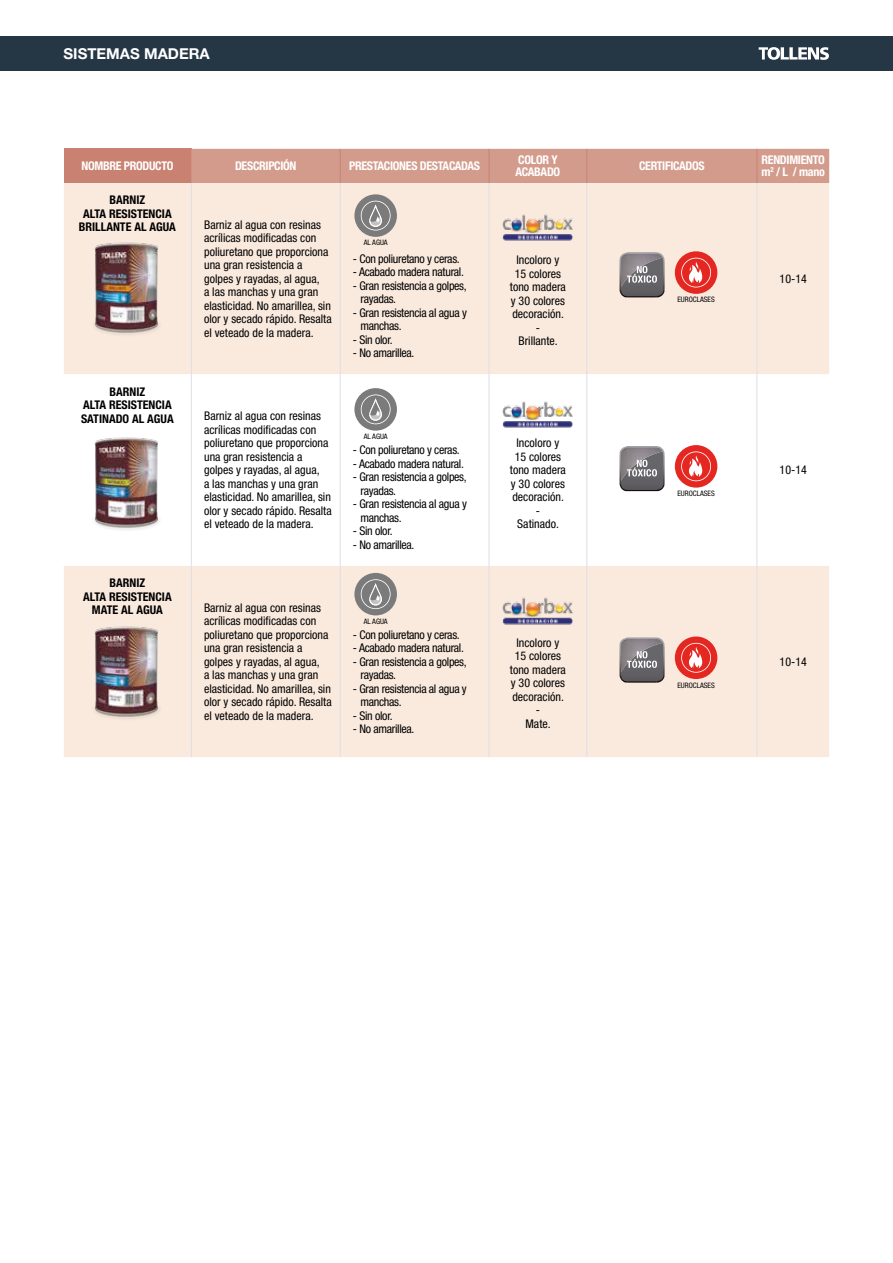
<style>
.page{position:relative;width:893px;height:1263px;background:#fff}
.page>*{position:absolute;margin:0;border:0;box-sizing:border-box;transform-origin:0 0}
.t1{font:700 15px "Helvetica Neue LT Std";color:#fff}
.t2{font:condensed 12px/13.5px "Helvetica Neue LT Std";color:#000}
.t3{font:condensed 12px/13.5px "Helvetica Neue LT Std";letter-spacing:-.025em;color:#000}
.t4{font:700 condensed 12px/13.5px "Helvetica Neue LT Std";color:#000;text-align:center}
.t5{font:700 condensed 12px/12px "Helvetica Neue LT Std";letter-spacing:-.025em;color:#fff}
.t6{font:condensed 7.5px "Helvetica Neue LT Std";color:#000}
</style>
<div class="page">
<div style="left:0;top:36px;width:893px;height:34px;background:#253645"></div>
<svg style="left:759px;top:47px;width:70px;height:13px"></svg>
<div style="left:64px;top:149px;width:127px;height:34px;background:#c98272"></div>
<div style="left:191px;top:149px;width:638px;height:34px;background:#d39b8c"></div>
<div style="left:64px;top:183px;width:765px;height:574px;background:#faeade"></div>
<svg style="left:64px;top:374px;width:765px;height:192px"></svg>
<hr style="left:340px;top:149px;width:1px;height:34px;background:#c98272">
<hr style="left:489px;top:149px;width:1px;height:34px;background:#c98272">
<hr style="left:586px;top:149px;width:1px;height:34px;background:#c98272">
<hr style="left:191px;top:183px;width:1px;height:191px;background:#dedee6">
<hr style="left:191px;top:374px;width:1px;height:192px;background:#dedee6">
<hr style="left:191px;top:566px;width:1px;height:191px;background:#dedee6">
<hr style="left:340px;top:183px;width:1px;height:191px;background:#dedee6">
<hr style="left:340px;top:374px;width:1px;height:192px;background:#dedee6">
<hr style="left:340px;top:566px;width:1px;height:191px;background:#dedee6">
<hr style="left:489px;top:183px;width:1px;height:191px;background:#dedee6">
<hr style="left:489px;top:374px;width:1px;height:192px;background:#dedee6">
<hr style="left:489px;top:566px;width:1px;height:191px;background:#dedee6">
<hr style="left:586px;top:183px;width:1px;height:191px;background:#dedee6">
<hr style="left:586px;top:374px;width:1px;height:192px;background:#dedee6">
<hr style="left:586px;top:566px;width:1px;height:191px;background:#dedee6">
<hr style="left:756px;top:183px;width:1px;height:191px;background:#dedee6">
<hr style="left:756px;top:374px;width:1px;height:192px;background:#dedee6">
<hr style="left:756px;top:566px;width:1px;height:191px;background:#dedee6">
<hr style="left:756px;top:149px;width:1px;height:34px;background:#c98272">
<img style="left:81px;top:241px;width:90px;height:98px">
<img style="left:81px;top:436px;width:90px;height:98px">
<img style="left:81px;top:625px;width:90px;height:98px">
<img style="left:503px;top:213px;width:69px;height:30px">
<img style="left:503px;top:399px;width:69px;height:30px">
<img style="left:503px;top:596px;width:69px;height:30px">
<div style="left:354px;top:194px;width:43px;height:43px;background:#7c7b7b;border-radius:50%"></div>
<svg style="left:361px;top:201px;width:30px;height:29px"></svg>
<div style="left:362px;top:201px;width:28px;height:29px;background:#7c7b7b;border-radius:50%"></div>
<svg style="left:369px;top:206px;width:14px;height:22px"></svg>
<div style="left:354px;top:388px;width:43px;height:43px;background:#7c7b7b;border-radius:50%"></div>
<svg style="left:361px;top:394px;width:30px;height:30px"></svg>
<div style="left:362px;top:395px;width:28px;height:28px;background:#7c7b7b;border-radius:50%"></div>
<svg style="left:369px;top:400px;width:14px;height:22px"></svg>
<div style="left:354px;top:573px;width:43px;height:42px;background:#7c7b7b;border-radius:50%"></div>
<svg style="left:361px;top:579px;width:30px;height:30px"></svg>
<div style="left:362px;top:580px;width:28px;height:28px;background:#7c7b7b;border-radius:50%"></div>
<svg style="left:369px;top:585px;width:14px;height:22px"></svg>
<div style="left:675px;top:251px;width:42px;height:43px;background:#e52721;border-radius:50%"></div>
<svg style="left:681px;top:258px;width:30px;height:29px"></svg>
<div style="left:682px;top:258px;width:28px;height:29px;background:#e52721;border-radius:50%"></div>
<svg style="left:689px;top:262px;width:13px;height:21px"></svg>
<svg style="left:620px;top:252px;width:45px;height:45px"></svg>
<div style="left:675px;top:445px;width:42px;height:43px;background:#e52721;border-radius:50%"></div>
<svg style="left:681px;top:451px;width:30px;height:30px"></svg>
<div style="left:682px;top:452px;width:28px;height:28px;background:#e52721;border-radius:50%"></div>
<svg style="left:689px;top:455px;width:13px;height:22px"></svg>
<svg style="left:620px;top:446px;width:45px;height:45px"></svg>
<div style="left:675px;top:636px;width:42px;height:43px;background:#e52721;border-radius:50%"></div>
<svg style="left:681px;top:643px;width:30px;height:30px"></svg>
<div style="left:682px;top:644px;width:28px;height:28px;background:#e52721;border-radius:50%"></div>
<svg style="left:689px;top:647px;width:13px;height:21px"></svg>
<svg style="left:620px;top:637px;width:45px;height:45px"></svg>
<p class="t1" style="left:64px;top:44px;width:148px">SISTEMAS MADERA</p>
<p class="t5" style="left:82px;top:160px;width:94px">NOMBRE PRODUCTO</p>
<p class="t5" style="left:235px;top:160px;width:63px">DESCRIPCIÓN</p>
<p class="t5" style="left:349px;top:160px;width:132px">PRESTACIONES DESTACADAS</p>
<p class="t5" style="left:516px;top:154px;width:46px">COLOR Y<br>ACABADO</p>
<p class="t5" style="left:639px;top:160px;width:67px">CERTIFICADOS</p>
<p class="t5" style="left:761px;top:154px;width:65px">RENDIMIENTO m<sup>2</sup> / L / mano</p>
<p class="t4" style="left:79px;top:193px;width:99px">BARNIZ<br>ALTA RESISTENCIA<br>BRILLANTE AL AGUA</p>
<p class="t2" style="left:204px;top:218px;width:129px">Barniz al agua con resinas acrílicas modificadas con poliuretano que proporciona una gran resistencia a golpes y rayadas, al agua,<br>a las manchas y una gran elasticidad. No amarillea, sin olor y secado rápido. Resalta el veteado de la madera.</p>
<p class="t6" style="left:364px;top:238px;width:26px">AL AGUA</p>
<p class="t3" style="left:353px;top:252px;width:108px">- Con poliuretano y ceras.</p>
<p class="t3" style="left:353px;top:265px;width:113px">- Acabado madera natural.</p>
<p class="t3" style="left:360px;top:279px;width:108px;text-indent:-8px">- Gran resistencia a golpes, rayadas.</p>
<p class="t3" style="left:360px;top:306px;width:108px;text-indent:-8px">- Gran resistencia al agua y manchas.</p>
<p class="t2" style="left:353px;top:333px;width:41px">- Sin olor.</p>
<p class="t3" style="left:353px;top:346px;width:63px">- No amarillea.</p>
<p class="t2" style="left:510px;top:253px;width:57px;text-align:center">Incoloro y<br>15 colores tono madera y 30 colores decoración. -<br>Brillante.</p>
<p class="t2" style="left:780px;top:272px;width:29px">10-14</p>
<p class="t6" style="left:677px;top:295px;width:39px">EUROCLASES</p>
<p class="t4" style="left:81px;top:384px;width:94px">BARNIZ<br>ALTA RESISTENCIA<br>SATINADO AL AGUA</p>
<p class="t4" style="left:83px;top:576px;width:90px">BARNIZ<br>ALTA RESISTENCIA<br>MATE AL AGUA</p>
<p class="t2" style="left:204px;top:409px;width:129px">Barniz al agua con resinas acrílicas modificadas con poliuretano que proporciona una gran resistencia a golpes y rayadas, al agua,<br>a las manchas y una gran elasticidad. No amarillea, sin olor y secado rápido. Resalta el veteado de la madera.</p>
<p class="t2" style="left:204px;top:601px;width:129px">Barniz al agua con resinas acrílicas modificadas con poliuretano que proporciona una gran resistencia a golpes y rayadas, al agua,<br>a las manchas y una gran elasticidad. No amarillea, sin olor y secado rápido. Resalta el veteado de la madera.</p>
<p class="t6" style="left:364px;top:432px;width:26px">AL AGUA</p>
<p class="t3" style="left:353px;top:443px;width:108px">- Con poliuretano y ceras.</p>
<p class="t3" style="left:353px;top:456px;width:113px">- Acabado madera natural.</p>
<p class="t3" style="left:360px;top:470px;width:108px;text-indent:-8px">- Gran resistencia a golpes, rayadas.</p>
<p class="t3" style="left:360px;top:497px;width:108px;text-indent:-8px">- Gran resistencia al agua y manchas.</p>
<p class="t2" style="left:353px;top:524px;width:41px">- Sin olor.</p>
<p class="t3" style="left:353px;top:537px;width:63px">- No amarillea.</p>
<p class="t6" style="left:364px;top:617px;width:26px">AL AGUA</p>
<p class="t3" style="left:353px;top:628px;width:108px">- Con poliuretano y ceras.</p>
<p class="t3" style="left:353px;top:641px;width:113px">- Acabado madera natural.</p>
<p class="t3" style="left:360px;top:655px;width:108px;text-indent:-8px">- Gran resistencia a golpes, rayadas.</p>
<p class="t3" style="left:360px;top:682px;width:108px;text-indent:-8px">- Gran resistencia al agua y manchas.</p>
<p class="t2" style="left:353px;top:709px;width:41px">- Sin olor.</p>
<p class="t3" style="left:353px;top:722px;width:63px">- No amarillea.</p>
<p class="t2" style="left:510px;top:436px;width:57px;text-align:center">Incoloro y<br>15 colores tono madera y 30 colores decoración. -<br>Satinado.</p>
<p class="t2" style="left:510px;top:636px;width:57px;text-align:center">Incoloro y<br>15 colores tono madera y 30 colores decoración. -<br>Mate.</p>
<p class="t6" style="left:677px;top:489px;width:39px">EUROCLASES</p>
<p class="t6" style="left:677px;top:681px;width:39px">EUROCLASES</p>
<p class="t2" style="left:780px;top:463px;width:29px">10-14</p>
<p class="t2" style="left:780px;top:655px;width:29px">10-14</p>
</div>
